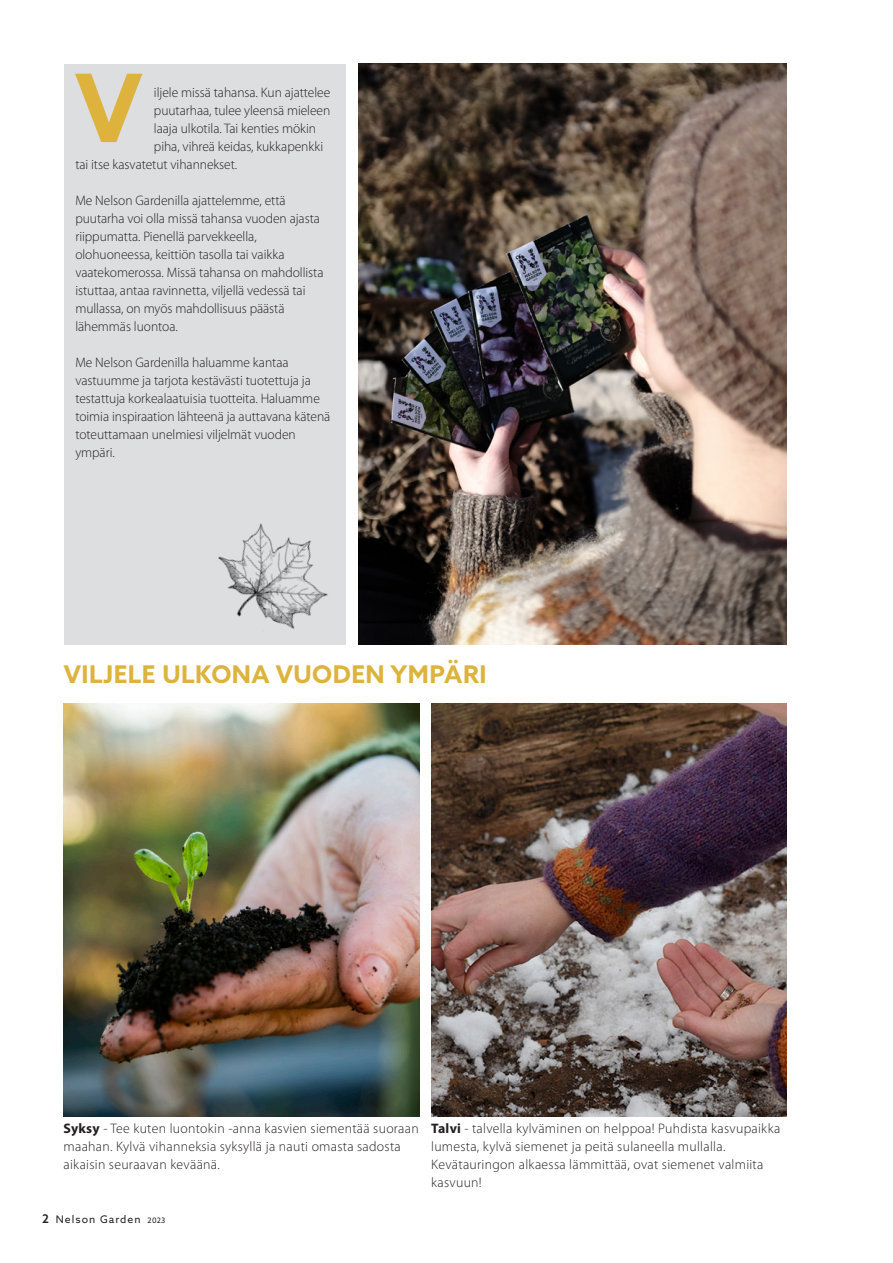
<style>
.page{position:relative;width:893px;height:1263px;background:#fff}
.page>*{position:absolute;margin:0;border:0;box-sizing:border-box;transform-origin:0 0}
.t1{font:700 94.5px "Azo Sans";color:#ddb23d}
.t2{font:700 24.3px "Azo Sans";letter-spacing:.02em;color:#ddb23d}
.Bröd__Chronicle_Text{font:300 13.8px/18px "Myriad Pro";letter-spacing:-.005em;color:#231f20}
.Bröd__Chronicle_Text-2{font:300 13.8px/17.7px "Myriad Pro";letter-spacing:.02em;color:#231f20}
.t3{font:10.5px "Azo Sans";letter-spacing:.1em;color:#231f20}
.s1{font-weight:700}
.s2{font-weight:500;font-size:12px}
.s3{font-size:7.5px}
</style>
<div class="page">
<div style="left:64px;top:64px;width:281px;height:580px;background:#dddee0"></div>
<img style="left:431px;top:703px;width:356px;height:414px">
<img style="left:358px;top:64px;width:428px;height:580px">
<img style="left:218px;top:516px;width:128px;height:121px">
<img style="left:64px;top:703px;width:355px;height:414px">
<p class="t1" style="left:75px;top:46px;width:68px">V</p>
<p class="Bröd__Chronicle_Text" style="left:154px;top:83px;width:178px">iljele missä tahansa. Kun ajattelee</p>
<p class="Bröd__Chronicle_Text" style="left:154px;top:101px;width:178px">puutarhaa, tulee yleensä mieleen</p>
<p class="Bröd__Chronicle_Text" style="left:154px;top:119px;width:164px">laaja ulkotila. Tai kenties mökin</p>
<p class="Bröd__Chronicle_Text" style="left:154px;top:137px;width:171px">piha, vihreä keidas, kukkapenkki</p>
<p class="Bröd__Chronicle_Text" style="left:75px;top:155px;width:163px">tai itse kasvatetut vihannekset.</p>
<p class="Bröd__Chronicle_Text" style="left:75px;top:191px;width:250px">Me Nelson Gardenilla ajattelemme, että puutarha voi olla missä tahansa vuoden ajasta riippumatta. Pienellä parvekkeella, olohuoneessa, keittiön tasolla tai vaikka vaatekomerossa. Missä tahansa on mahdollista istuttaa, antaa ravinnetta, viljellä vedessä tai mullassa, on myös mahdollisuus päästä lähemmäs luontoa.</p>
<p class="Bröd__Chronicle_Text" style="left:75px;top:353px;width:257px">Me Nelson Gardenilla haluamme kantaa vastuumme ja tarjota kestävästi tuotettuja ja testattuja korkealaatuisia tuotteita. Haluamme toimia inspiraation lähteenä ja auttavana kätenä toteuttamaan unelmiesi viljelmät vuoden ympäri.</p>
<p class="t2" style="left:64px;top:658px;width:424px">VILJELE ULKONA VUODEN YMPÄRI</p>
<p class="Bröd__Chronicle_Text-2" style="left:64px;top:1120px;width:357px"><span class="s1">Syksy</span> - Tee kuten luontokin -anna kasvien siementää suoraan maahan. Kylvä vihanneksia syksyllä ja nauti omasta sadosta aikaisin seuraavan keväänä.</p>
<p class="t3" style="left:42px;top:1212px;width:125px"><span class="s2">2</span> Nelson Garden <span class="s3">2023</span></p>
<p class="Bröd__Chronicle_Text-2" style="left:431px;top:1120px;width:351px"><span class="s1">Talvi</span> - talvella kylväminen on helppoa! Puhdista kasvupaikka lumesta, kylvä siemenet ja peitä sulaneella mullalla.<br>Kevätauringon alkaessa lämmittää, ovat siemenet valmiita kasvuun!</p>
</div>
